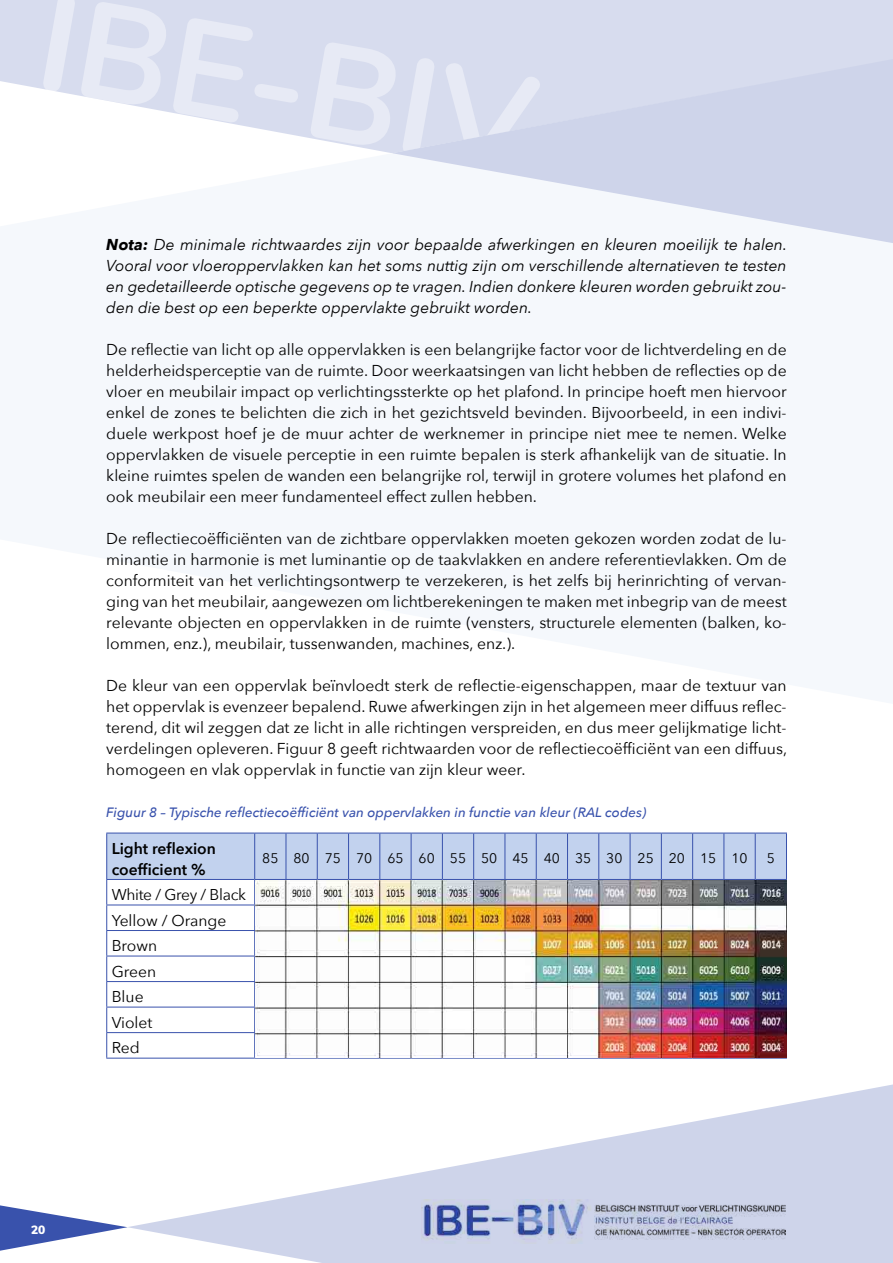
<style>
.page{position:relative;width:893px;height:1263px;background:#fff}
.page>*{position:absolute;margin:0;border:0;box-sizing:border-box;transform-origin:0 0}
.t1{font:15.75px/21px "Avenir Next";color:#000;text-align:justify}
.t2{font:italic 15.75px/21px "Avenir Next";color:#000;text-align:justify}
.t3{font:15.6px/25.5px "Avenir Next";color:#000}
.t4{font:600 15.6px/20.9px "Avenir Next";color:#000}
.t5{font:13.95px "Avenir Next";color:#000}
.t6{font:italic 500 13.5px "Avenir Next";color:#3952ac}
.t7{font:900 12px "Nunito";color:#fff}
.s1{font-weight:700}
</style>
<div class="page">
<div style="left:0;top:0;width:893px;height:224px;background:#d7dcee"></div>
<svg style="left:128px;top:1084px;width:765px;height:179px;fill:#ced4ea"></svg>
<svg style="left:0;top:81px;width:893px;height:163px"></svg>
<svg style="left:392px;top:81px;width:501px;height:162px;fill:#ced4ea"></svg>
<svg style="left:0;top:1205px;width:128px;height:46px"></svg>
<img style="left:422px;top:1199px;width:363px;height:45px">
<hr style="left:106px;top:1058px;width:149px;height:1px;background:#3952ac">
<svg style="left:106px;top:833px;width:681px;height:225px"></svg>
<hr style="left:255px;top:1058px;width:31px;height:1px;background:#3952ac">
<hr style="left:286px;top:1058px;width:31px;height:1px;background:#3952ac">
<hr style="left:317px;top:1058px;width:32px;height:1px;background:#3952ac">
<hr style="left:349px;top:1058px;width:31px;height:1px;background:#3952ac">
<hr style="left:380px;top:1058px;width:31px;height:1px;background:#3952ac">
<hr style="left:411px;top:1058px;width:31px;height:1px;background:#3952ac">
<hr style="left:442px;top:1058px;width:32px;height:1px;background:#3952ac">
<hr style="left:474px;top:1058px;width:31px;height:1px;background:#3952ac">
<hr style="left:505px;top:1058px;width:31px;height:1px;background:#3952ac">
<hr style="left:536px;top:1058px;width:31px;height:1px;background:#3952ac">
<hr style="left:567px;top:1058px;width:32px;height:1px;background:#3952ac">
<hr style="left:599px;top:1058px;width:31px;height:1px;background:#3952ac">
<hr style="left:630px;top:1058px;width:31px;height:1px;background:#3952ac">
<hr style="left:661px;top:1058px;width:32px;height:1px;background:#3952ac">
<hr style="left:693px;top:1058px;width:31px;height:1px;background:#3952ac">
<hr style="left:724px;top:1058px;width:31px;height:1px;background:#3952ac">
<hr style="left:755px;top:1058px;width:32px;height:1px;background:#3952ac">
<img style="left:256px;top:880px;width:530px;height:178px">
<p class="t2" style="left:106px;top:233px;width:682px"><span class="s1">Nota:</span> De minimale richtwaardes zijn voor bepaalde afwerkingen en kleuren moeilijk te halen.<br>Vooral voor vloeroppervlakken kan het soms nuttig zijn om verschillende alternatieven te testen en gedetailleerde optische gegevens op te vragen. Indien donkere kleuren worden gebruikt zou&shy;den die best op een beperkte oppervlakte gebruikt worden.</p>
<p class="t1" style="left:106px;top:338px;width:682px">De reflectie van licht op alle oppervlakken is een belangrijke factor voor de lichtverdeling en de helderheidsperceptie van de ruimte. Door weerkaatsingen van licht hebben de reflecties op de vloer en meubilair impact op verlichtingssterkte op het plafond. In principe hoeft men hiervoor enkel de zones te belichten die zich in het gezichtsveld bevinden. Bijvoorbeeld, in een indivi&shy;duele werkpost hoef je de muur achter de werknemer in principe niet mee te nemen. Welke oppervlakken de visuele perceptie in een ruimte bepalen is sterk afhankelijk van de situatie. In kleine ruimtes spelen de wanden een belangrijke rol, terwijl in grotere volumes het plafond en ook meubilair een meer fundamenteel effect zullen hebben.</p>
<p class="t1" style="left:106px;top:527px;width:682px">De reflectiecoëfficiënten van de zichtbare oppervlakken moeten gekozen worden zodat de lu&shy;minantie in harmonie is met luminantie op de taakvlakken en andere referentievlakken. Om de conformiteit van het verlichtingsontwerp te verzekeren, is het zelfs bij herinrichting of vervan&shy;ging van het meubilair, aangewezen om lichtberekeningen te maken met inbegrip van de meest relevante objecten en oppervlakken in de ruimte (vensters, structurele elementen (balken, ko&shy;lommen, enz.), meubilair, tussenwanden, machines, enz.).</p>
<p class="t1" style="left:106px;top:674px;width:682px">De kleur van een oppervlak beïnvloedt sterk de reflectie-eigenschappen, maar de textuur van het oppervlak is evenzeer bepalend. Ruwe afwerkingen zijn in het algemeen meer diffuus reflec&shy;terend, dit wil zeggen dat ze licht in alle richtingen verspreiden, en dus meer gelijkmatige licht&shy;verdelingen opleveren. Figuur 8 geeft richtwaarden voor de reflectiecoëfficiënt van een diffuus, homogeen en vlak oppervlak in functie van zijn kleur weer.</p>
<p class="t6" style="left:106px;top:800px;width:541px">Figuur 8 – Typische reflectiecoëfficiënt van oppervlakken in functie van kleur (RAL codes)</p>
<p class="t4" style="left:112px;top:837px;width:106px">Light reflexion coefficient %</p>
<p class="t5" style="left:262px;top:846px;width:487px">85 80 75 70 65 60 55 50 45 40 35 30 25 20 15 10</p>
<p class="t5" style="left:767px;top:846px;width:10px">5</p>
<p class="t3" style="left:112px;top:881px;width:136px">White / Grey / Black<br>Yellow / Orange<br>Brown<br>Green<br>Blue<br>Violet<br>Red</p>
<p class="t7" style="left:31px;top:1221px;width:16px">20</p>
</div>
